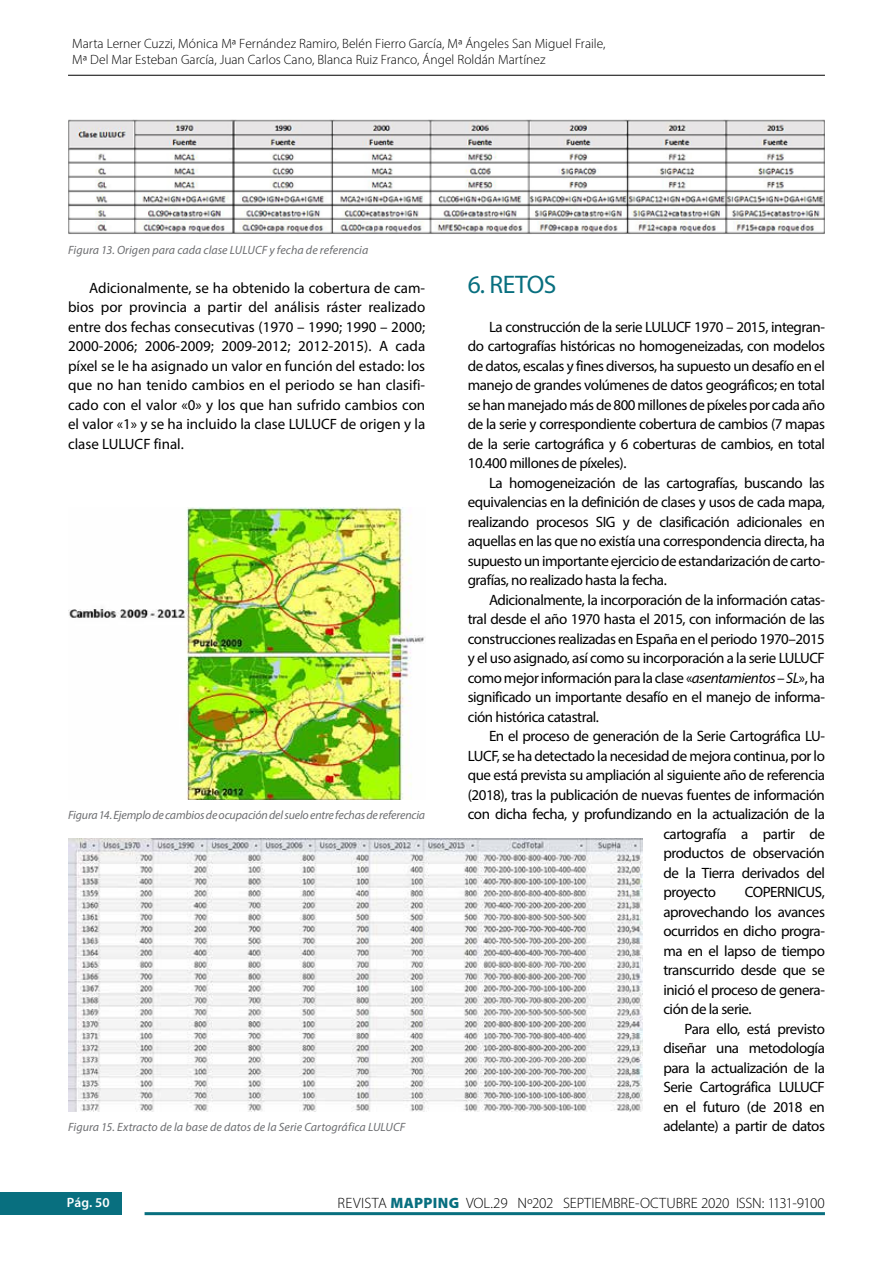
<style>
.page{position:relative;width:893px;height:1263px;background:#fff}
.page>*{position:absolute;margin:0;border:0;box-sizing:border-box;transform-origin:0 0}
.t1{font:25.5px "Myriad Pro";letter-spacing:-.02em;color:#086f7f}
.t2{font:15px/19.5px "Myriad Pro";letter-spacing:-.03em;color:#000;text-align:justify}
.t3{font:300 15px "Myriad Pro";letter-spacing:-.005em;color:#000}
.t4{font:300 13.5px/16.2px "Myriad Pro";color:#000}
.t5{font:600 13.5px "Myriad Pro";color:#fff}
.t6{font:italic 12px "Myriad Pro";letter-spacing:-.005em;color:#6d6e71}
.s1{font-style:italic}
.s2{font-weight:900;color:#086f7f}
</style>
<div class="page">
<div style="left:0;top:1193px;width:121px;height:22px;background:#086f7f"></div>
<hr style="left:145px;top:1212px;width:680px;height:3px;background:#086f7f">
<hr style="left:68px;top:75px;width:757px;height:1px;background:#000">
<img style="left:68px;top:119px;width:757px;height:115px">
<img style="left:68px;top:507px;width:357px;height:293px">
<img style="left:68px;top:839px;width:574px;height:273px">
<p class="t4" style="left:72px;top:36px;width:535px">Marta Lerner Cuzzi, Mónica Mª Fernández Ramiro, Belén Fierro García, Mª Ángeles San Miguel Fraile,<br>Mª Del Mar Esteban García, Juan Carlos Cano, Blanca Ruiz Franco, Ángel Roldán Martínez</p>
<p class="t6" style="left:68px;top:242px;width:302px">Figura 13. Origen para cada clase LULUCF y fecha de referencia</p>
<p class="t2" style="left:68px;top:277px;width:359px;text-indent:21px">Adicionalmente, se ha obtenido la cobertura de cam&shy;bios por provincia a partir del análisis ráster realizado entre dos fechas consecutivas (1970 – 1990; 1990 – 2000; 2000-2006; 2006-2009; 2009-2012; 2012-2015). A cada píxel se le ha asignado un valor en función del estado: los que no han tenido cambios en el periodo se han clasifi&shy;cado con el valor «0» y los que han sufrido cambios con el valor «1» y se ha incluido la clase LULUCF de origen y la clase LULUCF final.</p>
<h1 class="t1" style="left:468px;top:268px;width:90px">6. RETOS</h1>
<p class="t2" style="left:468px;top:316px;width:359px;text-indent:21px">La construcción de la serie LULUCF 1970 – 2015, integran&shy;do cartografías históricas no homogeneizadas, con modelos de datos, escalas y fines diversos, ha supuesto un desafío en el manejo de grandes volúmenes de datos geográficos; en total se han manejado más de 800 millones de píxeles por cada año de la serie y correspondiente cobertura de cambios (7 mapas de la serie cartográfica y 6 coberturas de cambios, en total 10.400 millones de píxeles).</p>
<p class="t2" style="left:468px;top:472px;width:359px;text-indent:21px">La homogeneización de las cartografías, buscando las equivalencias en la definición de clases y usos de cada mapa, realizando procesos SIG y de clasificación adicionales en aquellas en las que no existía una correspondencia directa, ha supuesto un importante ejercicio de estandarización de carto&shy;grafías, no realizado hasta la fecha.</p>
<p class="t2" style="left:468px;top:589px;width:359px;text-indent:21px">Adicionalmente, la incorporación de la información catas&shy;tral desde el año 1970 hasta el 2015, con información de las construcciones realizadas en España en el periodo 1970–2015 y el uso asignado, así como su incorporación a la serie LULUCF como mejor información para la clase «<span class="s1">asentamientos – SL</span>», ha significado un importante desafío en el manejo de informa&shy;ción histórica catastral.</p>
<p class="t2" style="left:489px;top:726px;width:337px">En el proceso de generación de la Serie Cartográfica LU-</p>
<p class="t2" style="left:468px;top:745px;width:359px">LUCF, se ha detectado la necesidad de mejora continua, por lo</p>
<p class="t2" style="left:468px;top:765px;width:359px">que está prevista su ampliación al siguiente año de referencia</p>
<p class="t2" style="left:468px;top:784px;width:359px">(2018), tras la publicación de nuevas fuentes de información</p>
<p class="t2" style="left:468px;top:804px;width:359px">con dicha fecha, y profundizando en la actualización de la</p>
<p class="t2" style="left:663px;top:823px;width:163px">cartografía a partir de</p>
<p class="t2" style="left:663px;top:843px;width:163px">productos de observación</p>
<p class="t2" style="left:663px;top:862px;width:163px">de la Tierra derivados del</p>
<p class="t2" style="left:663px;top:882px;width:54px">proyecto</p>
<p class="t6" style="left:68px;top:808px;width:359px">Figura 14. Ejemplo de cambios de ocupación del suelo entre fechas de referencia</p>
<p class="t2" style="left:663px;top:882px;width:163px;text-indent:82px">COPERNICUS, aprovechando los avances ocurridos en dicho progra&shy;ma en el lapso de tiempo transcurrido desde que se inició el proceso de genera&shy;ción de la serie.</p>
<p class="t2" style="left:663px;top:1018px;width:163px;text-indent:21px">Para ello, está previsto diseñar una metodología para la actualización de la Serie Cartográfica LULUCF en el futuro (de 2018 en adelante) a partir de datos</p>
<p class="t6" style="left:68px;top:1120px;width:339px">Figura 15. Extracto de la base de datos de la Serie Cartográfica LULUCF</p>
<p class="t5" style="left:67px;top:1194px;width:44px">Pág. 50</p>
<p class="t3" style="left:338px;top:1194px;width:489px">REVISTA <span class="s2">MAPPING</span> VOL.29 Nº202 SEPTIEMBRE-OCTUBRE 2020 ISSN: 1131-9100</p>
</div>
